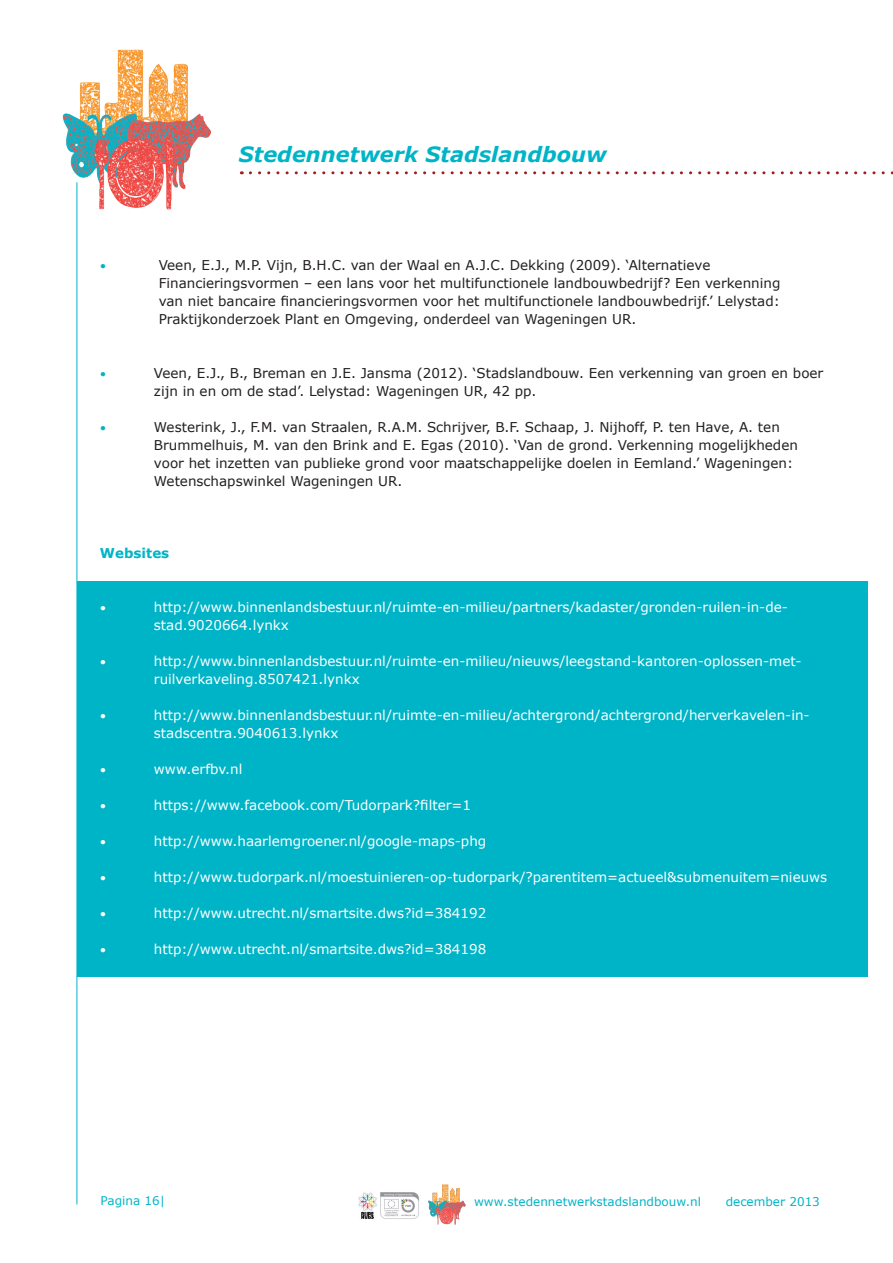
<style>
.page{position:relative;width:893px;height:1263px;background:#fff}
.page>*{position:absolute;margin:0;border:0;box-sizing:border-box;transform-origin:0 0}
.t1{font:italic 700 21px "Verdana";color:#00b4c7}
.t2{font:13.5px/18px "Verdana";color:#231f20}
.t3{font:13.5px/18px "Verdana";color:#fff}
.t4{font:700 13.5px "Verdana";color:#00b4c7}
.t5{font:12px "Verdana";color:#00b4c7}
.t6{font:12px "Verdana";color:#fff}
</style>
<div class="page">
<svg style="left:250px;top:171px;width:643px;height:3px"></svg>
<img style="left:62px;top:50px;width:149px;height:163px">
<div style="left:77px;top:581px;width:790px;height:396px;background:#00b4c7"></div>
<hr style="left:77px;top:182px;width:1px;height:1022px;background:#00b4c7">
<img style="left:358px;top:1192px;width:61px;height:27px">
<img style="left:428px;top:1184px;width:38px;height:41px">
<h1 class="t1" style="left:239px;top:139px;width:369px">Stedennetwerk Stadslandbouw</h1>
<p class="t5" style="left:100px;top:257px;width:8px">•</p>
<p class="t2" style="left:159px;top:256px;width:623px">Veen, E.J., M.P. Vijn, B.H.C. van der Waal en A.J.C. Dekking (2009). ‘Alternatieve Financieringsvormen – een lans voor het multifunctionele landbouwbedrijf? Een verkenning van niet bancaire financieringsvormen voor het multifunctionele landbouwbedrijf.’ Lelystad:<br>Praktijkonderzoek Plant en Omgeving, onderdeel van Wageningen UR.</p>
<p class="t5" style="left:100px;top:365px;width:8px">•</p>
<p class="t2" style="left:154px;top:364px;width:671px">Veen, E.J., B., Breman en J.E. Jansma (2012). ‘Stadslandbouw. Een verkenning van groen en boer zijn in en om de stad’. Lelystad: Wageningen UR, 42 pp.</p>
<p class="t5" style="left:100px;top:419px;width:8px">•</p>
<p class="t2" style="left:154px;top:418px;width:645px">Westerink, J., F.M. van Straalen, R.A.M. Schrijver, B.F. Schaap, J. Nijhoff, P. ten Have, A. ten Brummelhuis, M. van den Brink and E. Egas (2010). ‘Van de grond. Verkenning mogelijkheden voor het inzetten van publieke grond voor maatschappelijke doelen in Eemland.’ Wageningen:<br>Wetenschapswinkel Wageningen UR.</p>
<p class="t4" style="left:100px;top:544px;width:71px">Websites</p>
<p class="t6" style="left:100px;top:599px;width:8px">•</p>
<p class="t3" style="left:154px;top:598px;width:635px">http://www.binnenlandsbestuur.nl/ruimte-en-milieu/partners/kadaster/gronden-ruilen-in-de&shy;stad.9020664.lynkx</p>
<p class="t6" style="left:100px;top:653px;width:8px">•</p>
<p class="t3" style="left:154px;top:652px;width:649px">http://www.binnenlandsbestuur.nl/ruimte-en-milieu/nieuws/leegstand-kantoren-oplossen-met&shy;ruilverkaveling.8507421.lynkx</p>
<p class="t6" style="left:100px;top:707px;width:8px">•</p>
<p class="t3" style="left:154px;top:706px;width:657px">http://www.binnenlandsbestuur.nl/ruimte-en-milieu/achtergrond/achtergrond/herverkavelen-in&shy;stadscentra.9040613.lynkx</p>
<p class="t6" style="left:100px;top:761px;width:8px">•</p>
<p class="t3" style="left:154px;top:760px;width:90px">www.erfbv.nl</p>
<p class="t6" style="left:100px;top:797px;width:8px">•</p>
<p class="t3" style="left:154px;top:796px;width:319px">https://www.facebook.com/Tudorpark?filter=1</p>
<p class="t6" style="left:100px;top:833px;width:8px">•</p>
<p class="t3" style="left:154px;top:832px;width:334px">http://www.haarlemgroener.nl/google-maps-phg</p>
<p class="t6" style="left:100px;top:869px;width:8px">•</p>
<p class="t3" style="left:154px;top:868px;width:675px">http://www.tudorpark.nl/moestuinieren-op-tudorpark/?parentitem=actueel&amp;submenuitem=nieuws</p>
<p class="t6" style="left:100px;top:905px;width:8px">•</p>
<p class="t3" style="left:154px;top:904px;width:334px">http://www.utrecht.nl/smartsite.dws?id=384192</p>
<p class="t6" style="left:100px;top:941px;width:8px">•</p>
<p class="t3" style="left:154px;top:940px;width:334px">http://www.utrecht.nl/smartsite.dws?id=384198</p>
<p class="t5" style="left:101px;top:1193px;width:66px">Pagina 16|</p>
<p class="t5" style="left:474px;top:1193px;width:228px">www.stedennetwerkstadslandbouw.nl</p>
<p class="t5" style="left:726px;top:1193px;width:96px">december 2013</p>
</div>
